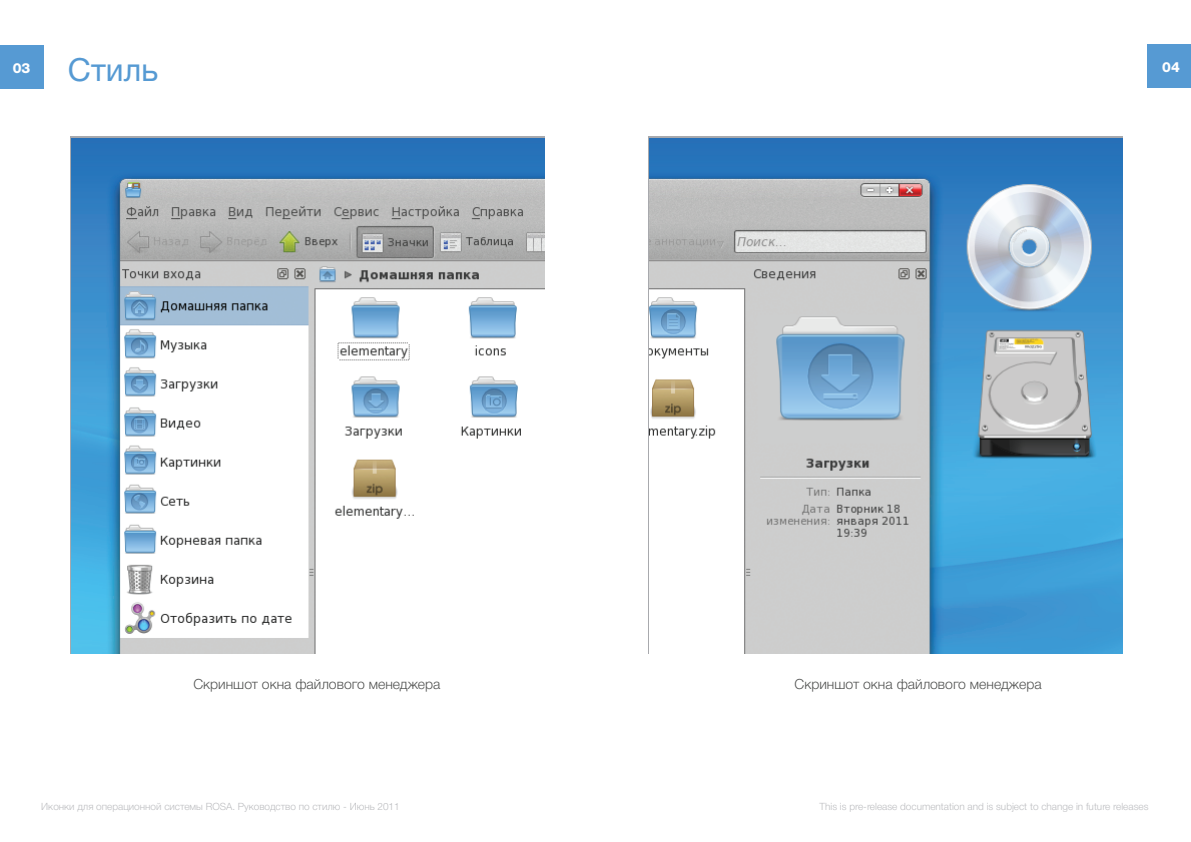
<style>
.page{position:relative;width:1191px;height:842px;background:#fff}
.page>*{position:absolute;margin:0;border:0;box-sizing:border-box;transform-origin:0 0}
.t1{font:32px "Helvetica 5 Normal";color:#569ad3}
.t2{font:14px "Helvetica 4 Light";color:#535453}
.t3{font:14px "Helvetica 8 Heavy";color:#fff}
.t4{font:10px "Helvetica 4 Light";color:#bcbdc0}
</style>
<div class="page">
<div style="left:0;top:46px;width:43px;height:43px;background:#569ad3"></div>
<div style="left:1148px;top:45px;width:43px;height:43px;background:#569ad3"></div>
<img style="left:71px;top:138px;width:473px;height:515px">
<img style="left:649px;top:138px;width:473px;height:515px">
<h2 class="t3" style="left:13px;top:60px;width:19px">03</h2>
<h1 class="t1" style="left:68px;top:52px;width:92px">Стиль</h1>
<h2 class="t3" style="left:1162px;top:59px;width:19px">04</h2>
<h2 class="t2" style="left:193px;top:677px;width:249px">Скриншот окна файлового менеджера</h2>
<h2 class="t2" style="left:794px;top:677px;width:249px">Скриншот окна файлового менеджера</h2>
<p class="t4" style="left:41px;top:801px;width:360px">Иконки для операционной системы ROSA. Руководство по стилю - Июнь 2011</p>
<p class="t4" style="left:819px;top:801px;width:330px">This is pre-release documentation and is subject to change in future releases</p>
</div>
